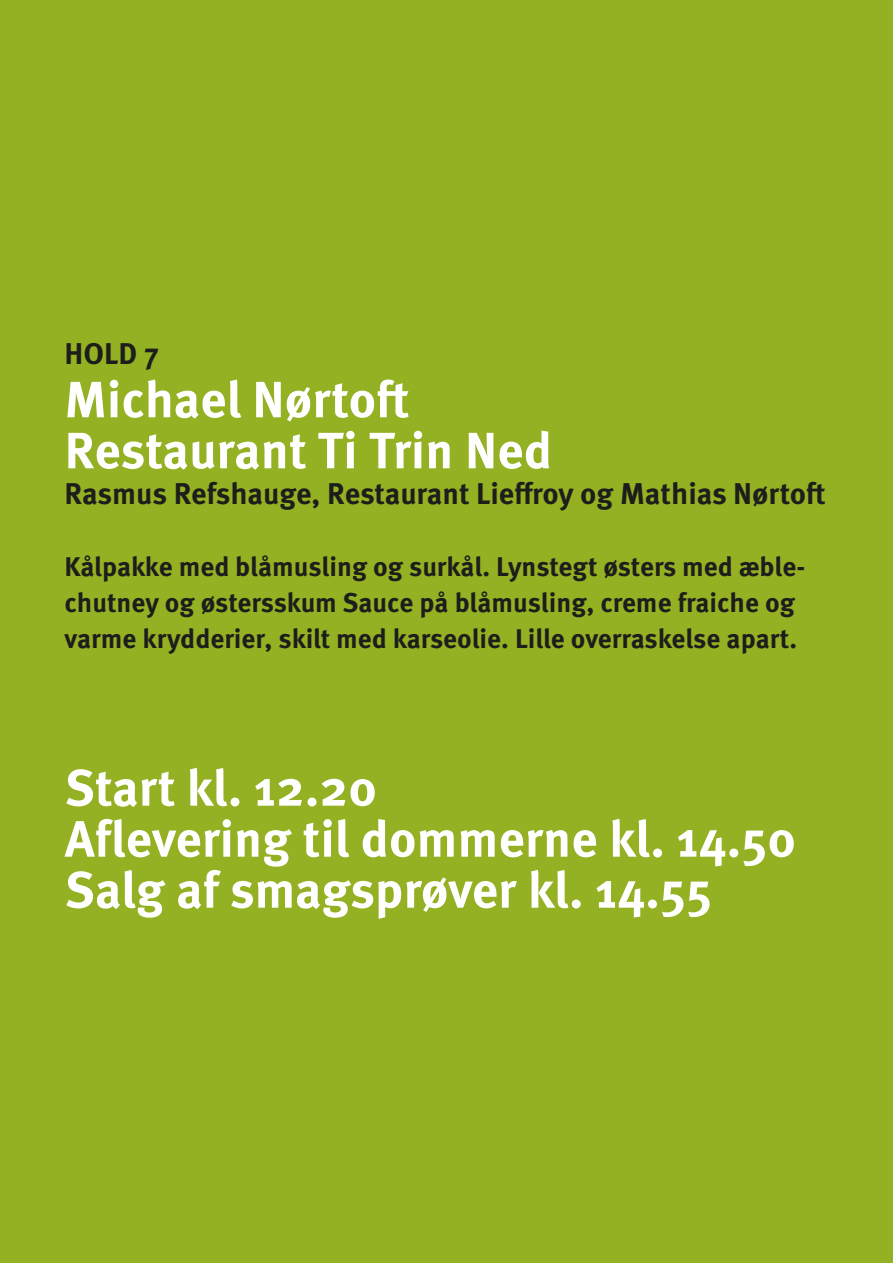
<style>
.page{position:relative;width:893px;height:1263px;background:#93b123}
.page>*{position:absolute;margin:0;border:0;box-sizing:border-box;transform-origin:0 0}
.t1{font:700 51px "Meta Pro";color:#fff}
.t2{font:700 30px "Meta Pro";color:#1d1d1b}
.t3{font:700 27px/36px "Meta Pro";color:#1d1d1b}
</style>
<div class="page">
<p class="t2" style="left:65px;top:330px;width:96px">HOLD 7</p>
<p class="t1" style="left:65px;top:360px;width:346px">Michael Nørtoft</p>
<p class="t1" style="left:65px;top:411px;width:489px">Restaurant Ti Trin Ned</p>
<p class="t2" style="left:65px;top:470px;width:763px">Rasmus Refshauge, Restaurant Lieffroy og Mathias Nørtoft</p>
<p class="t3" style="left:65px;top:547px;width:742px">Kålpakke med blåmusling og surkål. Lynstegt østers med æble&shy;chutney og østersskum Sauce på blåmusling, creme fraiche og varme krydderier, skilt med karseolie. Lille overraskelse apart.</p>
<p class="t1" style="left:65px;top:748px;width:314px">Start kl. 12.20</p>
<p class="t1" style="left:65px;top:799px;width:733px">Aflevering til dommerne kl. 14.50</p>
<p class="t1" style="left:65px;top:850px;width:649px">Salg af smagsprøver kl. 14.55</p>
</div>
